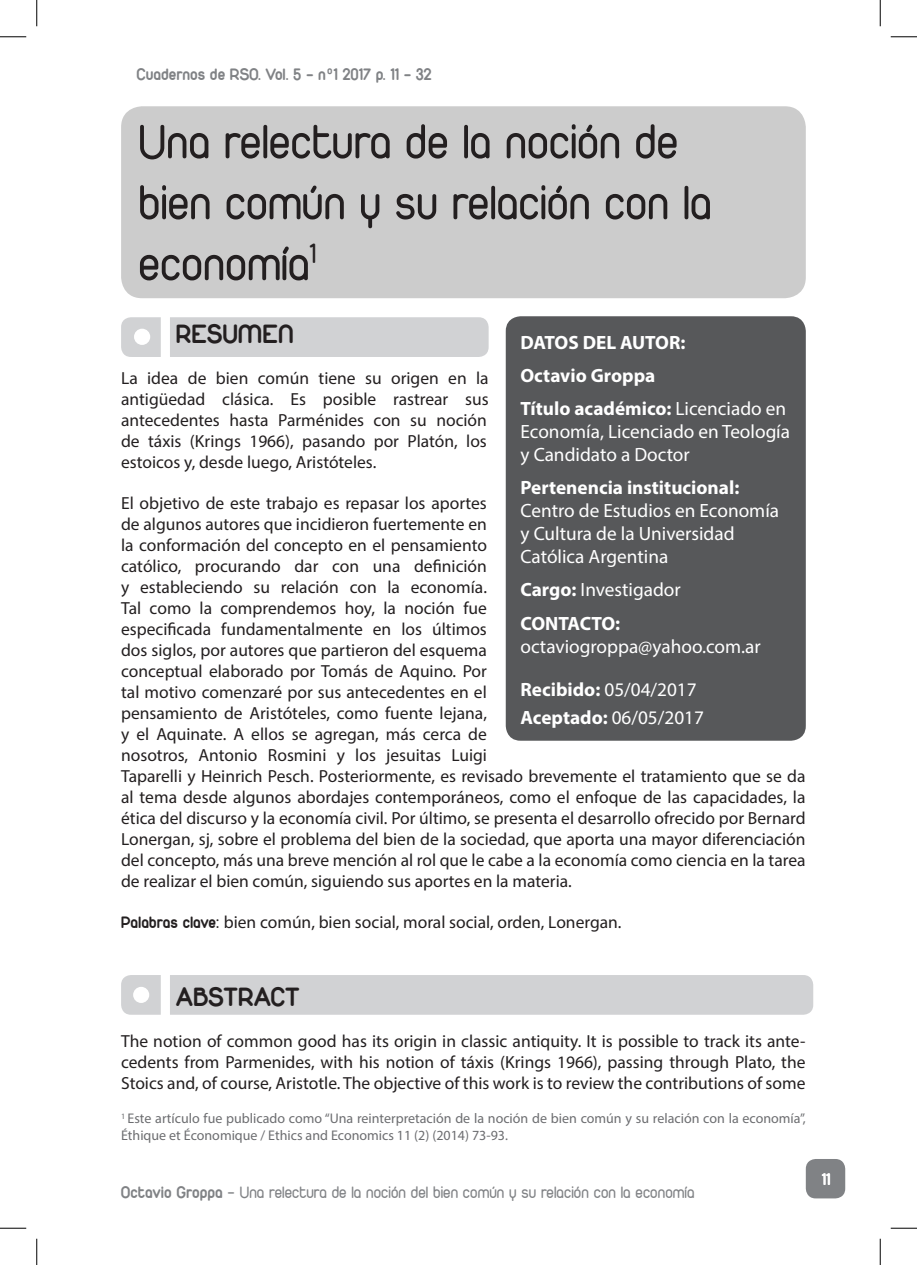
<style>
.page{position:relative;width:917px;height:1265px;background:#fff}
.page>*{position:absolute;margin:0;border:0;box-sizing:border-box;transform-origin:0 0}
.TITULO{font:50.75px/60.9px "Duepuntozero";color:#231f20}
.SUBTITULO{font:28px "Duepuntozerobold";color:#231f20}
.Cuadro_biografico{font:19.25px/23.1px "Myriad Pro";color:#fff}
.Cuadro_biografico-2{font:700 19.25px "Myriad Pro";color:#fff}
.Cuadro_biografico-3{font:700 19.25px "Myriad Pro";letter-spacing:-.025em;color:#fff}
.t1{font:17.5px/21px "Myriad Pro";color:#231f20;text-align:justify}
.t2{font:17.5px "Duepuntozero";color:#808285}
.t3{font:17.5px "Duepuntozerobold";color:#808285}
.t4{font:17.5px "Duepuntozerobold";color:#fff}
.NOTA_AL_PIE{font:14px/16.8px "Myriad Pro";color:#6c6d70}
.s1{font-family:"Duepuntozerobold"}
.s2{font-weight:700}
</style>
<div class="page">
<div style="left:806px;top:1158px;width:39px;height:40px;background:#808285;border-radius:10px"></div>
<div style="left:121px;top:317px;width:368px;height:40px;background:#d1d2d4"></div>
<div style="left:134px;top:328px;width:16px;height:17px;background:#fff;border-radius:50%"></div>
<div style="left:121px;top:975px;width:692px;height:39px;background:#d1d2d4"></div>
<div style="left:133px;top:986px;width:16px;height:16px;background:#fff;border-radius:50%"></div>
<div style="left:506px;top:316px;width:300px;height:424px;background:#57585a;border-radius:15px"></div>
<div style="left:121px;top:106px;width:685px;height:192px;background:#ccc;border-radius:21px"></div>
<svg style="left:0;top:36px;width:26px;height:1px"></svg>
<svg style="left:891px;top:36px;width:26px;height:1px"></svg>
<svg style="left:0;top:1227px;width:26px;height:1px"></svg>
<svg style="left:891px;top:1227px;width:26px;height:1px"></svg>
<svg style="left:36px;top:0;width:1px;height:26px"></svg>
<svg style="left:36px;top:1238px;width:1px;height:26px"></svg>
<svg style="left:880px;top:0;width:1px;height:26px"></svg>
<svg style="left:880px;top:1238px;width:1px;height:26px"></svg>
<p class="t3" style="left:136px;top:64px;width:297px">Cuadernos de RSO. Vol. 5 - nº1 2017 p. 11 - 32</p>
<p class="TITULO" style="left:138px;top:112px;width:575px">Una relectura de la noción de bien común y su relación con la economía<sup>1</sup></p>
<p class="SUBTITULO" style="left:176px;top:317px;width:120px">RESUMEN</p>
<p class="t1" style="left:121px;top:367px;width:369px">La idea de bien común tiene su origen en la antigüedad clásica. Es posible rastrear sus antecedentes hasta Parménides con su noción de táxis (Krings 1966), pasando por Platón, los estoicos y, desde luego, Aristóteles.</p>
<p class="t1" style="left:121px;top:492px;width:686px;text-align:left">El objetivo de este trabajo es repasar los aportes<br>de algunos autores que incidieron fuertemente en<br>la conformación del concepto en el pensamiento<br>católico, procurando dar con una definición<br>y estableciendo su relación con la economía.<br>Tal como la comprendemos hoy, la noción fue<br>especificada fundamentalmente en los últimos<br>dos siglos, por autores que partieron del esquema<br>conceptual elaborado por Tomás de Aquino. Por<br>tal motivo comenzaré por sus antecedentes en el<br>pensamiento de Aristóteles, como fuente lejana,<br>y el Aquinate. A ellos se agregan, más cerca de<br>nosotros, Antonio Rosmini y los jesuitas Luigi<br>Taparelli y Heinrich Pesch. Posteriormente, es revisado brevemente el tratamiento que se da al tema desde algunos abordajes contemporáneos, como el enfoque de las capacidades, la ética del discurso y la economía civil. Por último, se presenta el desarrollo ofrecido por Bernard Lonergan, sj, sobre el problema del bien de la sociedad, que aporta una mayor diferenciación del concepto, más una breve mención al rol que le cabe a la economía como ciencia en la tarea de realizar el bien común, siguiendo sus aportes en la materia.</p>
<p class="t1" style="left:121px;top:911px;width:502px"><span class="s1">Palabras clave:</span> bien común, bien social, moral social, orden, Lonergan.</p>
<p class="Cuadro_biografico-2" style="left:520px;top:329px;width:166px">DATOS DEL AUTOR:</p>
<p class="Cuadro_biografico-2" style="left:520px;top:362px;width:136px">Octavio Groppa</p>
<p class="Cuadro_biografico" style="left:520px;top:396px;width:271px"><span class="s2">Título académico:</span> Licenciado en<br>Economía, Licenciado en Teología y Candidato a Doctor</p>
<p class="Cuadro_biografico" style="left:520px;top:475px;width:260px"><span class="s2">Pertenencia institucional:<br></span>Centro de Estudios en Economía y Cultura de la Universidad<br>Católica Argentina</p>
<p class="Cuadro_biografico" style="left:520px;top:578px;width:162px"><span class="s2">Cargo:</span> Investigador</p>
<p class="Cuadro_biografico-3" style="left:520px;top:610px;width:101px">CONTACTO:</p>
<p class="Cuadro_biografico" style="left:520px;top:634px;width:242px">octaviogroppa@yahoo.com.ar</p>
<p class="Cuadro_biografico" style="left:520px;top:677px;width:178px"><span class="s2">Recibido:</span> 05/04/2017</p>
<p class="Cuadro_biografico" style="left:520px;top:705px;width:185px"><span class="s2">Aceptado:</span> 06/05/2017</p>
<p class="SUBTITULO" style="left:176px;top:980px;width:126px">ABSTRACT</p>
<p class="t1" style="left:121px;top:1030px;width:686px">The notion of common good has its origin in classic antiquity. It is possible to track its ante&shy;cedents from Parmenides, with his notion of táxis (Krings 1966), passing through Plato, the Stoics and, of course, Aristotle. The objective of this work is to review the contributions of some</p>
<p class="NOTA_AL_PIE" style="left:121px;top:1109px;width:686px"><sup>1</sup> Este artículo fue publicado como “Una reinterpretación de la noción de bien común y su relación con la economía”,<br>Éthique et Économique / Ethics and Economics 11 (2) (2014) 73-93.</p>
<p class="t2" style="left:121px;top:1182px;width:575px"><span class="s1">Octavio Groppa</span> - Una relectura de la noción del bien común y su relación con la economía</p>
<p class="t4" style="left:822px;top:1168px;width:10px">11</p>
</div>
